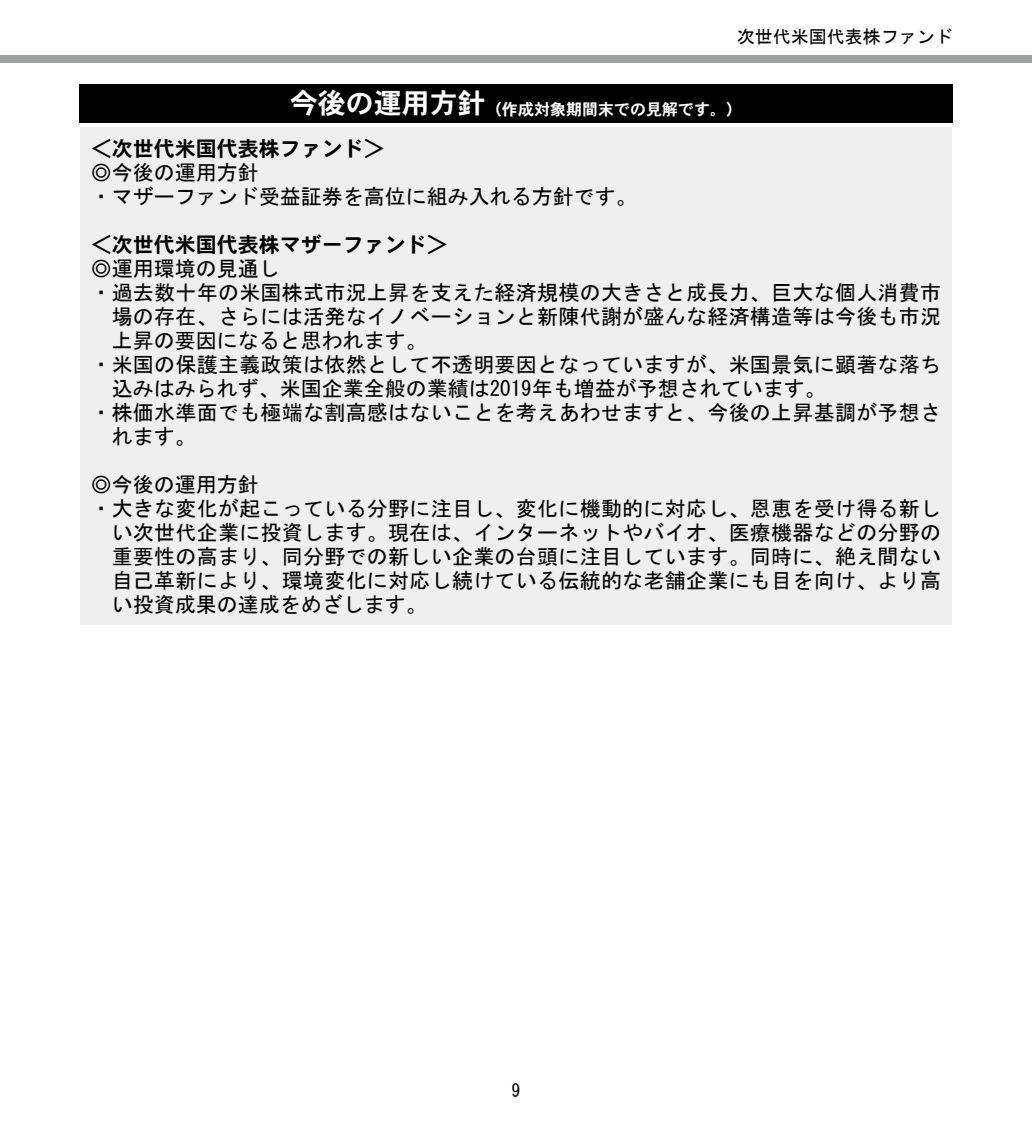
<style>
.page{position:relative;width:1032px;height:1134px;background:#fff}
.page>*{position:absolute;margin:0;border:0;box-sizing:border-box;transform-origin:0 0}
.t1{font:21px/24px "MS Gothic";letter-spacing:.015em;color:#000}
.t2{font:21px "DFHS Gothic W7 WIN RKSJ H";color:#000}
.t3{font:18px "MS Gothic";color:#000}
.t4{font:16px "DFHS Gothic W7 WIN RKSJ H";color:#fff}
.s1{font-size:28px}
</style>
<div class="page">
<div style="left:0;top:56px;width:1032px;height:7px;background:#9fa0a0"></div>
<div style="left:79px;top:84px;width:873px;height:38px;background:#000"></div>
<div style="left:80px;top:128px;width:872px;height:497px;background:#efefef"></div>
<p class="t3" style="left:737px;top:27px;width:217px">次世代米国代表株ファンド</p>
<p class="t4" style="left:290px;top:101px;width:453px"><span class="s1">今後の運用方針</span>（作成対象期間末での見解です。）</p>
<p class="t2" style="left:91px;top:138px;width:296px">＜次世代米国代表株ファンド＞</p>
<p class="t1" style="left:91px;top:160px;width:548px">◎今後の運用方針<br>・マザーファンド受益証券を高位に組み入れる方針です。</p>
<p class="t2" style="left:91px;top:234px;width:359px">＜次世代米国代表株マザーファンド＞</p>
<p class="t1" style="left:91px;top:256px;width:191px">◎運用環境の見通し</p>
<p class="t1" style="left:91px;top:280px;width:852px">・過去数十年の米国株式市況上昇を支えた経済規模の大きさと成長力、巨大な個人消費市</p>
<p class="t1" style="left:112px;top:304px;width:831px">場の存在、さらには活発なイノベーションと新陳代謝が盛んな経済構造等は今後も市況</p>
<p class="t1" style="left:112px;top:328px;width:317px">上昇の要因になると思われます。</p>
<p class="t1" style="left:91px;top:352px;width:852px">・米国の保護主義政策は依然として不透明要因となっていますが、米国景気に顕著な落ち</p>
<p class="t1" style="left:112px;top:376px;width:716px">込みはみられず、米国企業全般の業績は2019年も増益が予想されています。</p>
<p class="t1" style="left:91px;top:400px;width:852px">・株価水準面でも極端な割高感はないことを考えあわせますと、今後の上昇基調が予想さ</p>
<p class="t1" style="left:112px;top:424px;width:86px">れます。</p>
<p class="t1" style="left:91px;top:472px;width:170px">◎今後の運用方針</p>
<p class="t1" style="left:91px;top:496px;width:852px">・大きな変化が起こっている分野に注目し、変化に機動的に対応し、恩恵を受け得る新し</p>
<p class="t1" style="left:112px;top:520px;width:831px">い次世代企業に投資します。現在は、インターネットやバイオ、医療機器などの分野の</p>
<p class="t1" style="left:112px;top:544px;width:831px">重要性の高まり、同分野での新しい企業の台頭に注目しています。同時に、絶え間ない</p>
<p class="t1" style="left:112px;top:568px;width:831px">自己革新により、環境変化に対応し続けている伝統的な老舗企業にも目を向け、より高</p>
<p class="t1" style="left:112px;top:592px;width:317px">い投資成果の達成をめざします。</p>
<p class="t3" style="left:511px;top:1081px;width:10px">9</p>
</div>
